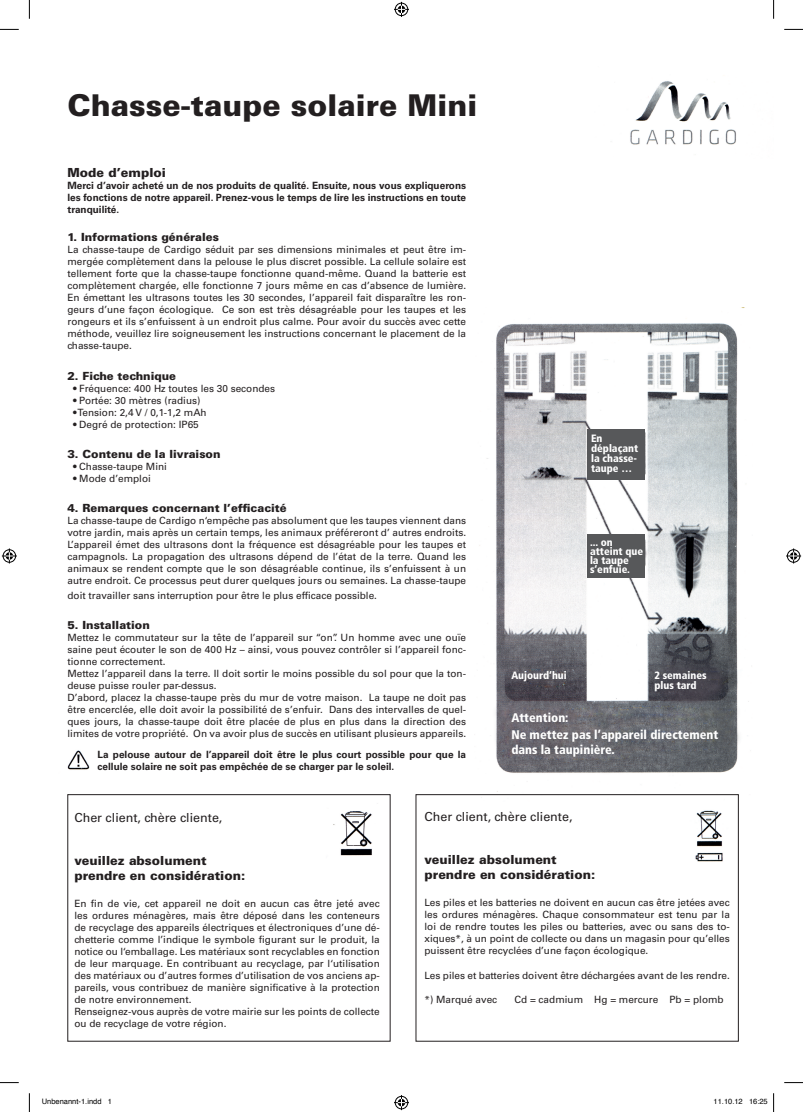
<style>
.page{position:relative;width:803px;height:1112px;background:#fff}
.page>*{position:absolute;margin:0;border:0;box-sizing:border-box;transform-origin:0 0}
.t1{font:900 30px "Univers LT Std";color:#231f20}
.t2{font:900 12.5px/15px "Univers LT Std";color:#231f20}
.t3{font:900 condensed 12.5px/16.2px "Frutiger LT Std";color:#fff}
.t4{font:12.5px "Univers LT Std";color:#231f20}
.t5{font:900 11.25px "Univers LT Std";color:#231f20}
.t6{font:900 condensed 10.62px/8.8px "Frutiger LT Std";color:#fff}
.t7{font:10px/12px "Univers LT Std";color:#231f20;text-align:justify}
.t8{font:700 10px/12px "Univers LT Std";color:#231f20;text-align:justify}
.t9{font:7.5px "Helvetica";color:#000}
</style>
<div class="page">
<img style="left:479px;top:323px;width:270px;height:469px">
<div style="left:416px;top:794px;width:323px;height:247px;border:1px solid #231f20"></div>
<img style="left:333px;top:811px;width:39px;height:45px">
<img style="left:695px;top:810px;width:28px;height:52px">
<img style="left:630px;top:81px;width:106px;height:64px">
<img style="left:67px;top:750px;width:23px;height:20px">
<div style="left:587px;top:429px;width:58px;height:50px;background:#57585a"></div>
<div style="left:587px;top:534px;width:58px;height:43px;background:#57585a"></div>
<svg style="left:0;top:29px;width:19px;height:1px"></svg>
<svg style="left:784px;top:29px;width:19px;height:1px"></svg>
<svg style="left:0;top:1082px;width:19px;height:1px"></svg>
<svg style="left:784px;top:1082px;width:19px;height:1px"></svg>
<svg style="left:29px;top:0;width:1px;height:19px"></svg>
<svg style="left:29px;top:1093px;width:1px;height:18px"></svg>
<svg style="left:773px;top:0;width:1px;height:19px"></svg>
<svg style="left:394px;top:2px;width:15px;height:15px"></svg>
<svg style="left:394px;top:1095px;width:15px;height:14px"></svg>
<svg style="left:2px;top:548px;width:15px;height:15px"></svg>
<svg style="left:786px;top:548px;width:15px;height:15px"></svg>
<svg style="left:773px;top:1093px;width:1px;height:18px"></svg>
<h1 class="t1" style="left:67px;top:86px;width:411px">Chasse-taupe solaire Mini</h1>
<p class="t2" style="left:67px;top:165px;width:100px">Mode d’emploi</p>
<p class="t8" style="left:67px;top:179px;width:400px">Merci d’avoir acheté un de nos produits de qualité. Ensuite, nous vous expliquerons les fonctions de notre appareil. Prenez-vous le temps de lire les instructions en toute tranquilité.</p>
<p class="t5" style="left:67px;top:230px;width:153px">1. Informations générales</p>
<p class="t7" style="left:67px;top:244px;width:400px">La chasse-taupe de Cardigo séduit par ses dimensions minimales et peut être im&shy;mergée complètement dans la pelouse le plus discret possible. La cellule solaire est tellement forte que la chasse-taupe fonctionne quand-même. Quand la batterie est complètement chargée, elle fonctionne 7 jours même en cas d’absence de lumière.<br>En émettant les ultrasons toutes les 30 secondes, l’appareil fait disparaître les ron&shy;geurs d’une façon écologique. Ce son est très désagréable pour les taupes et les rongeurs et ils s’enfuissent à un endroit plus calme. Pour avoir du succès avec cette méthode, veuillez lire soigneusement les instructions concernant le placement de la chasse-taupe.</p>
<p class="t5" style="left:67px;top:368px;width:110px">2. Fiche technique</p>
<p class="t7" style="left:73px;top:382px;width:204px">• Fréquence: 400 Hz toutes les 30 secondes</p>
<p class="t7" style="left:73px;top:394px;width:129px">• Portée: 30 mètres (radius)</p>
<p class="t7" style="left:73px;top:406px;width:135px">• Tension: 2,4 V / 0,1-1,2 mAh</p>
<p class="t7" style="left:73px;top:418px;width:127px">• Degré de protection: IP65</p>
<p class="t5" style="left:67px;top:446px;width:155px">3. Contenu de la livraison</p>
<p class="t7" style="left:73px;top:460px;width:96px">• Chasse-taupe Mini</p>
<p class="t7" style="left:73px;top:472px;width:79px">• Mode d’emploi</p>
<p class="t5" style="left:67px;top:500px;width:221px">4. Remarques concernant l’efficacité</p>
<p class="t7" style="left:67px;top:514px;width:400px">La chasse-taupe de Cardigo n‘empêche pas absolument que les taupes viennent dans votre jardin, mais après un certain temps, les animaux préféreront d’ autres endroits.<br>L’appareil émet des ultrasons dont la fréquence est désagréable pour les taupes et campagnols. La propagation des ultrasons dépend de l’état de la terre. Quand les animaux se rendent compte que le son désagréable continue, ils s’enfuissent à un autre endroit. Ce processus peut durer quelques jours ou semaines. La chasse-taupe</p>
<p class="t7" style="left:67px;top:589px;width:311px">doit travailler sans interruption pour être le plus efficace possible.</p>
<p class="t5" style="left:67px;top:617px;width:84px">5. Installation</p>
<p class="t7" style="left:67px;top:631px;width:400px;text-align:left">Mettez le commutateur sur la tête de l’appareil sur “on”. Un homme avec une ouïe saine peut écouter le son de 400 Hz – ainsi, vous pouvez contrôler si l’appareil fonc&shy;tionne correctement.<br>Mettez l’appareil dans la terre. Il doit sortir le moins possible du sol pour que la ton&shy;deuse puisse rouler par-dessus.<br>D’abord, placez la chasse-taupe près du mur de votre maison. La taupe ne doit pas être encerclée, elle doit avoir la possibilité de s’enfuir. Dans des intervalles de quel&shy;ques jours, la chasse-taupe doit être placée de plus en plus dans la direction des limites de votre propriété. On va avoir plus de succès en utilisant plusieurs appareils.</p>
<p class="t8" style="left:98px;top:748px;width:370px">La pelouse autour de l’appareil doit être le plus court possible pour que la cellule solaire ne soit pas empêchée de se charger par le soleil.</p>
<p class="t6" style="left:591px;top:433px;width:49px;line-height:10px">En déplaçant la chasse&shy;taupe …</p>
<p class="t6" style="left:590px;top:538px;width:55px">... on atteint que la taupe s‘enfuie.</p>
<p class="t6" style="left:511px;top:671px;width:57px">Aujourd‘hui</p>
<p class="t6" style="left:654px;top:670px;width:54px;line-height:9.4px">2 semaines plus tard</p>
<p class="t3" style="left:511px;top:709px;width:209px">Attention:<br>Ne mettez pas l’appareil directement</p>
<p class="t3" style="left:511px;top:740px;width:105px">dans la taupinière.</p>
<p class="t4" style="left:74px;top:809px;width:150px">Cher client, chère cliente,</p>
<p class="t2" style="left:74px;top:852px;width:172px">veuillez absolument prendre en considération:</p>
<p class="t7" style="left:74px;top:897px;width:307px;text-align:left">En fin de vie, cet appareil ne doit en aucun cas être jeté avec les ordures ménagères, mais être déposé dans les conteneurs de recyclage des appareils électriques et électroniques d’une dé&shy;chetterie comme l’indique le symbole figurant sur le produit, la notice ou l‘emballage. Les matériaux sont recyclables en fonction de leur marquage. En contribuant au recyclage, par l‘utilisation des matériaux ou d’autres formes d’utilisation de vos anciens ap&shy;pareils, vous contribuez de manière significative à la protection de notre environnement.<br>Renseignez-vous auprès de votre mairie sur les points de collecte ou de recyclage de votre région.</p>
<p class="t4" style="left:424px;top:809px;width:150px">Cher client, chère cliente,</p>
<p class="t2" style="left:424px;top:852px;width:172px">veuillez absolument prendre en considération:</p>
<p class="t7" style="left:424px;top:896px;width:307px">Les piles et les batteries ne doivent en aucun cas être jetées avec les ordures ménagères. Chaque consommateur est tenu par la loi de rendre toutes les piles ou batteries, avec ou sans des to&shy;xiques*, à un point de collecte ou dans un magasin pour qu’elles puissent être recyclées d’une façon écologique.</p>
<p class="t7" style="left:424px;top:968px;width:307px">Les piles et batteries doivent être déchargées avant de les rendre.</p>
<p class="t7" style="left:424px;top:992px;width:74px">*) Marqué avec</p>
<p class="t7" style="left:514px;top:992px;width:211px">Cd = cadmium Hg = mercure Pb = plomb</p>
<p class="t9" style="left:42px;top:1095px;width:72px">Unbenannt-1.indd 1</p>
<p class="t9" style="left:713px;top:1095px;width:56px">11.10.12 16:25</p>
</div>
